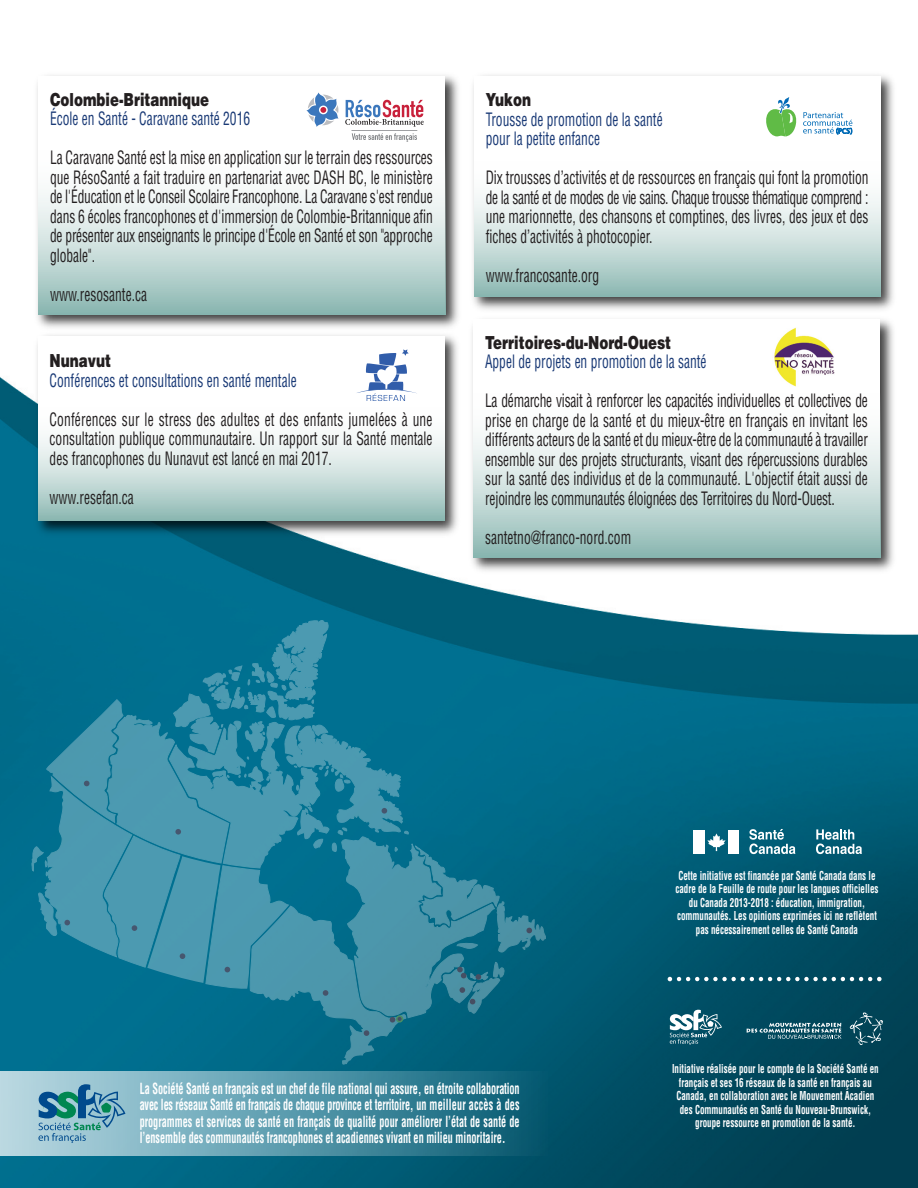
<style>
.page{position:relative;width:918px;height:1188px;background:#fff}
.page>*{position:absolute;margin:0;border:0;box-sizing:border-box;transform-origin:0 0}
.t1{font:condensed 18px/19.5px "Helvetica";color:#231f20;text-align:justify;scale:.75 1}
.t2{font:condensed 18px/19.5px "Helvetica";color:#1a3a76;scale:.75 1}
.t3{font:900 18px "Helvetica";color:#231f20;scale:.75 1}
.t4{font:700 condensed 15px/16.5px "Helvetica";color:#fff;text-align:justify;scale:.68 1}
.t5{font:700 condensed 12px/13.5px "Helvetica";color:#fff;text-align:center;scale:.75 1}
</style>
<div class="page">
<img style="left:0;top:377px;width:918px;height:811px">
<svg style="left:749px;top:829px;width:46px;height:25px"></svg>
<svg style="left:816px;top:829px;width:46px;height:25px"></svg>
<div style="left:729px;top:830px;width:10px;height:24px;background:#fff"></div>
<div style="left:693px;top:830px;width:11px;height:24px;background:#fff"></div>
<svg style="left:707px;top:833px;width:19px;height:18px"></svg>
<svg style="left:670px;top:1010px;width:52px;height:35px"></svg>
<svg style="left:850px;top:1013px;width:33px;height:32px"></svg>
<svg style="left:747px;top:1023px;width:95px;height:16px;background:#477a89"></svg>
<img style="left:37px;top:75px;width:422px;height:253px">
<div style="left:39px;top:76px;width:406px;height:238px;background:#fff"></div>
<div style="left:39px;top:150px;width:406px;height:164px;background:linear-gradient(to bottom,#fff,#98bfba)"></div>
<hr style="left:351px;top:130px;width:66px;height:1px;background:#808285">
<svg style="left:352px;top:133px;width:65px;height:9px"></svg>
<svg style="left:345px;top:100px;width:79px;height:27px"></svg>
<svg style="left:306px;top:92px;width:32px;height:35px"></svg>
<img style="left:467px;top:319px;width:432px;height:258px">
<div style="left:474px;top:319px;width:406px;height:238px;background:#fff"></div>
<div style="left:474px;top:394px;width:406px;height:163px;background:linear-gradient(to bottom,#fff,#98bfba)"></div>
<img style="left:774px;top:327px;width:61px;height:60px">
<img style="left:473px;top:75px;width:421px;height:235px">
<div style="left:474px;top:76px;width:407px;height:221px;background:#fff"></div>
<div style="left:474px;top:161px;width:407px;height:136px;background:linear-gradient(to bottom,#fff,#98bfba)"></div>
<svg style="left:766px;top:97px;width:86px;height:39px"></svg>
<img style="left:31px;top:335px;width:433px;height:205px">
<div style="left:38px;top:337px;width:407px;height:184px;background:#fff"></div>
<div style="left:38px;top:407px;width:407px;height:114px;background:linear-gradient(to bottom,#fff,#99c0bb)"></div>
<svg style="left:357px;top:349px;width:60px;height:52px"></svg>
<svg style="left:169px;top:620px;width:241px;height:45px;background:#0b7594"></svg>
<svg style="left:32px;top:665px;width:514px;height:399px;background:#207f9a"></svg>
<svg style="left:668px;top:977px;width:214px;height:4px"></svg>
<div style="left:0;top:1072px;width:547px;height:84px;background:linear-gradient(to right,#bcdee8,#025b73)"></div>
<svg style="left:38px;top:1084px;width:87px;height:59px;background:#6ba5b6"></svg>
<p class="t3" style="left:50px;top:89px;width:214px">Colombie-Britannique</p>
<p class="t2" style="left:50px;top:109px;width:268px">École en Santé - Caravane santé 2016</p>
<p class="t1" style="left:50px;top:148px;width:512px">La Caravane Santé est la mise en application sur le terrain des ressources que RésoSanté a fait traduire en partenariat avec DASH BC, le ministère de l'Éducation et le Conseil Scolaire Francophone. La Caravane s'est rendue dans 6 écoles francophones et d'immersion de Colombie-Britannique afin de présenter aux enseignants le principe d'École en Santé et son "approche globale".</p>
<p class="t1" style="left:50px;top:285px;width:131px">www.resosante.ca</p>
<p class="t3" style="left:50px;top:350px;width:84px">Nunavut</p>
<p class="t2" style="left:50px;top:371px;width:331px">Conférences et consultations en santé mentale</p>
<p class="t1" style="left:50px;top:410px;width:512px">Conférences sur le stress des adultes et des enfants jumelées à une consultation publique communautaire. Un rapport sur la Santé mentale des francophones du Nunavut est lancé en mai 2017.</p>
<p class="t1" style="left:50px;top:488px;width:114px">www.resefan.ca</p>
<p class="t3" style="left:486px;top:90px;width:62px">Yukon</p>
<p class="t2" style="left:486px;top:110px;width:238px">Trousse de promotion de la santé pour la petite enfance</p>
<p class="t1" style="left:486px;top:168px;width:512px">Dix trousses d’activités et de ressources en français qui font la promotion de la santé et de modes de vie sains. Chaque trousse thématique comprend : une marionnette, des chansons et comptines, des livres, des jeux et des fiches d’activités à photocopier.</p>
<p class="t1" style="left:486px;top:266px;width:153px">www.francosante.org</p>
<p class="t3" style="left:485px;top:332px;width:250px">Territoires-du-Nord-Ouest</p>
<p class="t2" style="left:485px;top:352px;width:297px">Appel de projets en promotion de la santé</p>
<p class="t1" style="left:485px;top:391px;width:512px">La démarche visait à renforcer les capacités individuelles et collectives de prise en charge de la santé et du mieux-être en français en invitant les différents acteurs de la santé et du mieux-être de la communauté à travailler ensemble sur des projets structurants, visant des répercussions durables sur la santé des individus et de la communauté. L'objectif était aussi de rejoindre les communautés éloignées des Territoires du Nord-Ouest.</p>
<p class="t1" style="left:485px;top:528px;width:196px">santetno@franco-nord.com</p>
<p class="t5" style="left:675px;top:869px;width:272px">Cette initiative est financée par Santé Canada dans le cadre de la Feuille de route pour les langues officielles du Canada 2013-2018 : éducation, immigration, communautés. Les opinions exprimées ici ne reflètent pas nécessairement celles de Santé Canada</p>
<p class="t4" style="left:140px;top:1080px;width:560px">La Société Santé en français est un chef de file national qui assure, en étroite collaboration avec les réseaux Santé en français de chaque province et territoire, un meilleur accès à des programmes et services de santé en français de qualité pour améliorer l’état de santé de l’ensemble des communautés francophones et acadiennes vivant en milieu minoritaire.</p>
<p class="t5" style="left:672px;top:1062px;width:277px">Initiative réalisée pour le compte de la Société Santé en français et ses 16 réseaux de la santé en français au Canada, en collaboration avec le Mouvement Acadien des Communautés en Santé du Nouveau-Brunswick, groupe ressource en promotion de la santé.</p>
</div>
